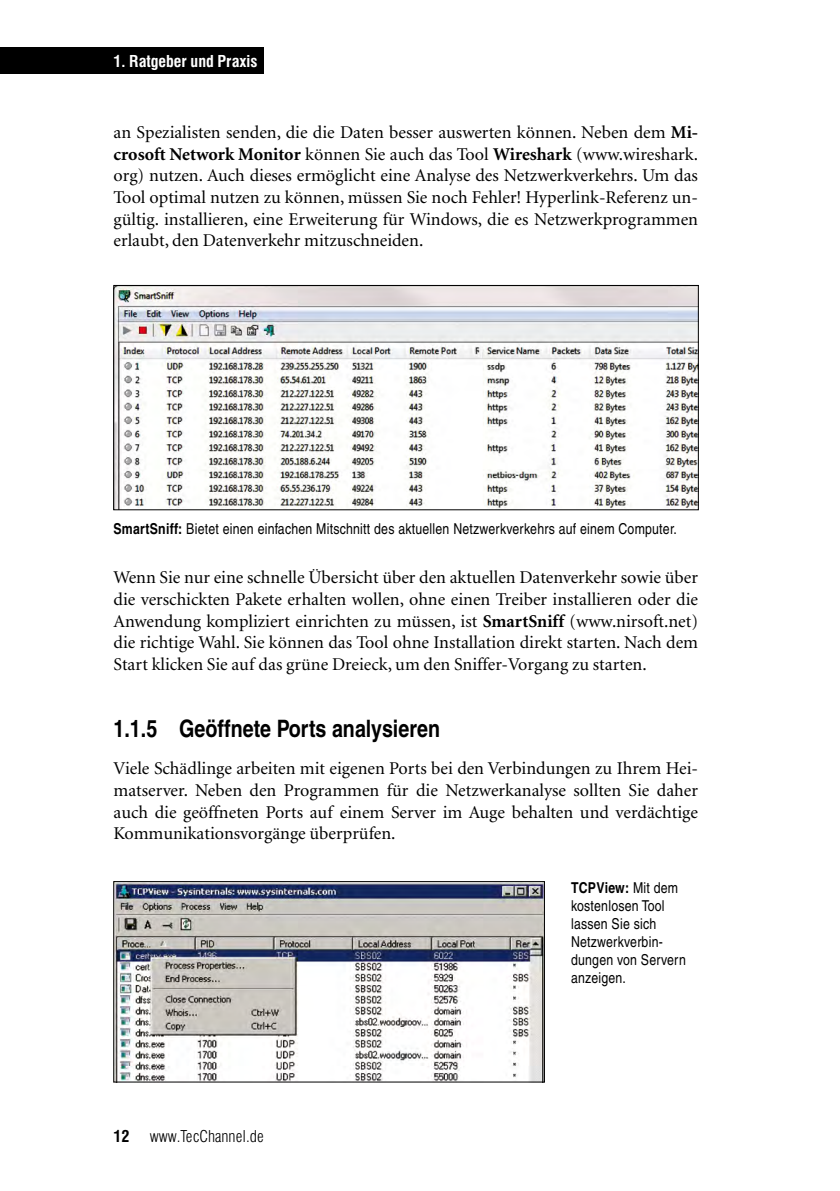
<style>
.page{position:relative;width:840px;height:1191px;background:#fff}
.page>*{position:absolute;margin:0;border:0;box-sizing:border-box;transform-origin:0 0}
.t1{font:700 condensed 24px "Helvetica";color:#000}
.t2{font:18px/21.6px "Minion";color:#000;text-align:justify}
.t3{font:700 condensed 16px "Swiss 721 BT";color:#fff}
.t4{font:300 condensed 16px "Swiss 721 BT";color:#000}
.t5{font:700 condensed 16px "Swiss 721 BT";color:#000}
.t6{font:condensed 15px/18px "Helvetica";letter-spacing:.015em;color:#000}
.s1{font-weight:700}
</style>
<div class="page">
<div style="left:0;top:47px;width:263px;height:27px;background:#000"></div>
<img style="left:115px;top:287px;width:581px;height:221px">
<div style="left:113px;top:285px;width:585px;height:225px;border:1px solid #000"></div>
<img style="left:115px;top:883px;width:427px;height:197px">
<div style="left:113px;top:881px;width:431px;height:201px;border:1px solid #000"></div>
<p class="t3" style="left:113px;top:52px;width:145px">1. Ratgeber und Praxis</p>
<p class="t2" style="left:113px;top:122px;width:585px">an Spezialisten senden, die die Daten besser auswerten können. Neben dem <span class="s1">Mi&shy;crosoft Network Monitor</span> können Sie auch das Tool <span class="s1">Wireshark</span> (www.wireshark. org) nutzen. Auch dieses ermöglicht eine Analyse des Netzwerkverkehrs. Um das Tool optimal nutzen zu können, müssen Sie noch Fehler! Hyperlink-Referenz un&shy;gültig. installieren, eine Erweiterung für Windows, die es Netzwerkprogrammen erlaubt, den Datenverkehr mitzuschneiden.</p>
<p class="t6" style="left:113px;top:519px;width:564px"><span class="s1">SmartSniff:</span> Bietet einen einfachen Mitschnitt des aktuellen Netzwerkverkehrs auf einem Computer.</p>
<p class="t2" style="left:113px;top:567px;width:585px">Wenn Sie nur eine schnelle Übersicht über den aktuellen Datenverkehr sowie über die verschickten Pakete erhalten wollen, ohne einen Treiber installieren oder die Anwendung kompliziert einrichten zu müssen, ist <span class="s1">SmartSniff</span> (www.nirsoft.net) die richtige Wahl. Sie können das Tool ohne Installation direkt starten. Nach dem Start klicken Sie auf das grüne Dreieck, um den Sniffer-Vorgang zu starten.</p>
<h1 class="t1" style="left:113px;top:713px;width:328px">1.1.5 Geöffnete Ports analysieren</h1>
<p class="t2" style="left:113px;top:758px;width:585px">Viele Schädlinge arbeiten mit eigenen Ports bei den Verbindungen zu Ihrem Hei&shy;matserver. Neben den Programmen für die Netzwerkanalyse sollten Sie daher auch die geöffneten Ports auf einem Server im Auge behalten und verdächtige Kommunikationsvorgänge überprüfen.</p>
<p class="t6" style="left:570px;top:878px;width:116px"><span class="s1">TCPView:</span> Mit dem kostenlosen Tool lassen Sie sich<br>Netzwerkverbin&shy;dungen von Servern anzeigen.</p>
<p class="t5" style="left:113px;top:1126px;width:17px">12</p>
<p class="t4" style="left:150px;top:1126px;width:115px">www.TecChannel.de</p>
</div>
